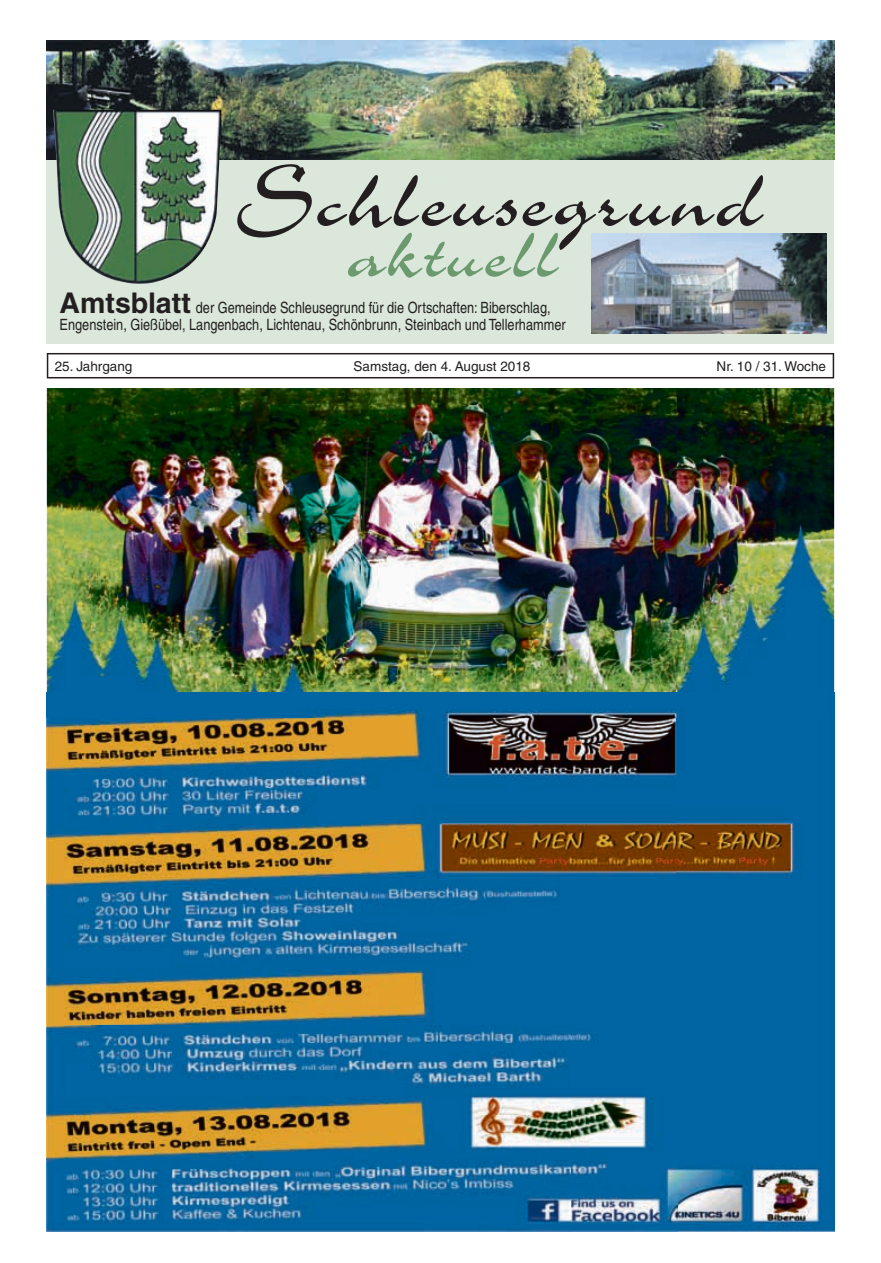
<style>
.page{position:relative;width:881px;height:1263px;background:#fff}
.page>*{position:absolute;margin:0;border:0;box-sizing:border-box;transform-origin:0 0}
.t1{font:99px "Charme LT";color:#231f20}
.t2{font:85.5px "Charme LT";color:#6b9a6e}
.t3{font:condensed 15.6px/17px "Helvetica LT";color:#231f20}
.t4{font:13.5px "Helvetica LT";color:#231f20}
.s1{font-weight:700;font-stretch:normal;font-size:28.5px}
</style>
<div class="page">
<div style="left:47px;top:91px;width:786px;height:253px;background:#dae7da"></div>
<svg style="left:47px;top:353px;width:786px;height:25px"></svg>
<img style="left:47px;top:40px;width:786px;height:119px">
<img style="left:591px;top:234px;width:235px;height:100px">
<img style="left:53px;top:110px;width:168px;height:174px">
<img style="left:47px;top:388px;width:786px;height:843px">
<img style="left:47px;top:692px;width:786px;height:25px">
<h1 class="t1" style="left:236px;top:135px;width:529px">Schleusegrund</h1>
<h2 class="t2" style="left:347px;top:198px;width:214px">aktuell</h2>
<p class="t3" style="left:60px;top:299px;width:507px"><span class="s1">Amtsblatt</span> der Gemeinde Schleusegrund für die Ortschaften: Biberschlag,<br>Engenstein, Gießübel, Langenbach, Lichtenau, Schönbrunn, Steinbach und Tellerhammer</p>
<p class="t4" style="left:55px;top:358px;width:79px">25. Jahrgang</p>
<p class="t4" style="left:353px;top:358px;width:178px">Samstag, den 4. August 2018</p>
<p class="t4" style="left:716px;top:358px;width:111px">Nr. 10 / 31. Woche</p>
</div>
